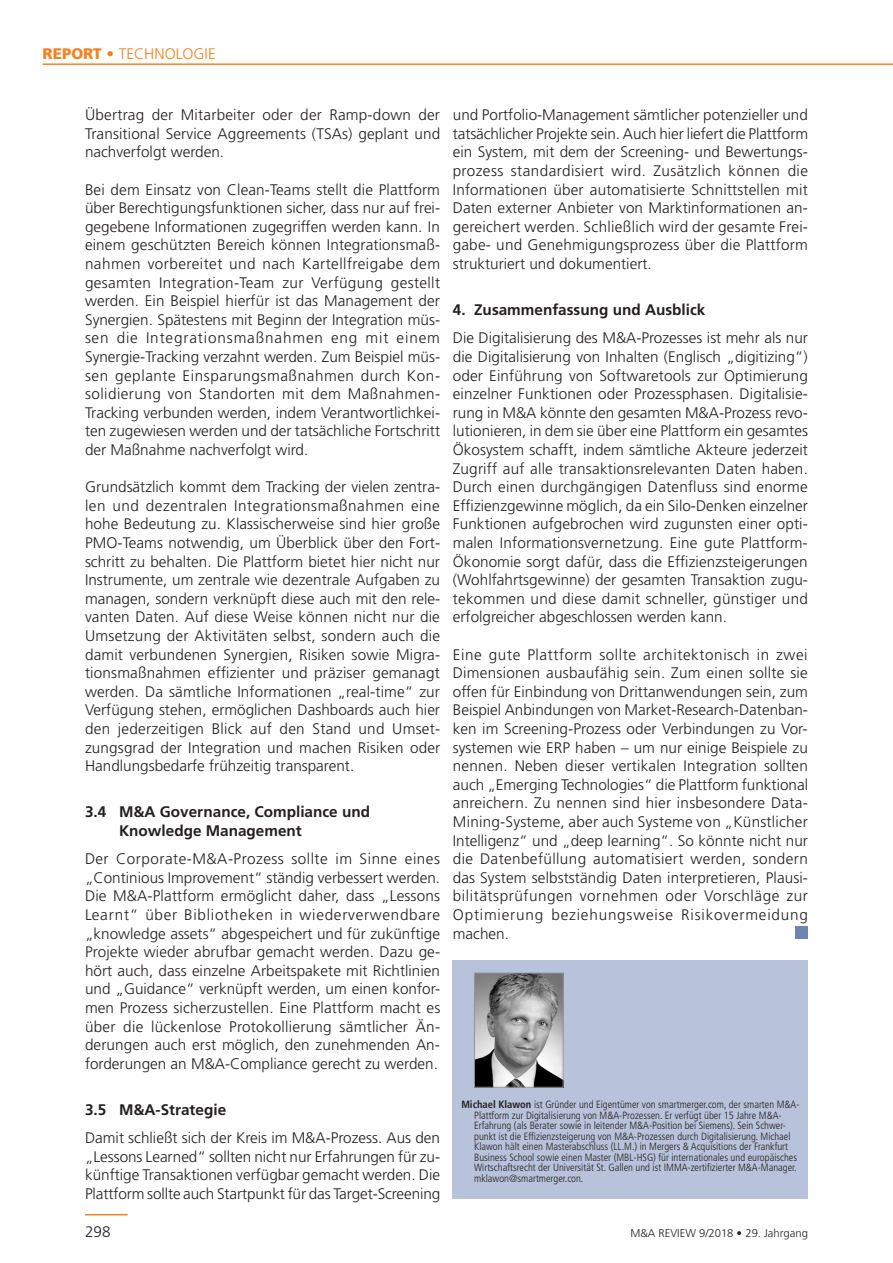
<style>
.page{position:relative;width:893px;height:1263px;background:#fff}
.page>*{position:absolute;margin:0;border:0;box-sizing:border-box;transform-origin:0 0}
.t1{font:300 15.3px/18.6px "Frutiger";color:#231f20;text-align:justify}
.ArtZwischenzeile2{font:700 15.3px/18.6px "Frutiger";color:#231f20}
.ArtZwischenzeile1{font:700 15.3px "Frutiger";color:#231f20}
.t2{font:300 15.3px "Frutiger";color:#f58220}
.t3{font:300 11.25px "Frutiger";color:#231f20}
.ArtAutorenkasten{font:300 condensed 10.5px/10.5px "Frutiger";color:#231f20}
.s1{font-weight:900}
.s2{font-weight:700}
</style>
<div class="page">
<hr style="left:85px;top:1214px;width:43px;height:1px;background:#f58220">
<hr style="left:43px;top:63px;width:850px;height:2px;background:#f58220">
<div style="left:453px;top:960px;width:355px;height:238px;background:#b8c3db"></div>
<img style="left:476px;top:975px;width:85px;height:110px">
<div style="left:474px;top:973px;width:89px;height:114px;border:1px solid #939598"></div>
<div style="left:795px;top:926px;width:13px;height:13px;background:#6a86b1"></div>
<p class="t2" style="left:43px;top:45px;width:175px"><span class="s1">REPORT •</span> TECHNOLOGIE</p>
<p class="t1" style="left:85px;top:105px;width:357px">Übertrag der Mitarbeiter oder der Ramp-down der Transitional Service Aggreements (TSAs) geplant und nachverfolgt werden.</p>
<p class="t1" style="left:85px;top:180px;width:357px">Bei dem Einsatz von Clean-Teams stellt die Plattform über Berechtigungsfunktionen sicher, dass nur auf frei&shy;gegebene Informationen zugegriffen werden kann. In einem geschützten Bereich können Integrationsmaß&shy;nahmen vorbereitet und nach Kartellfreigabe dem gesamten Integration-Team zur Verfügung gestellt werden. Ein Beispiel hierfür ist das Management der Synergien. Spätestens mit Beginn der Integration müs&shy;sen die Integrationsmaßnahmen eng mit einem Synergie-Tracking verzahnt werden. Zum Beispiel müs&shy;sen geplante Einsparungsmaßnahmen durch Kon&shy;solidierung von Standorten mit dem Maßnahmen-Tracking verbunden werden, indem Verantwortlichkei&shy;ten zugewiesen werden und der tatsächliche Fortschritt der Maßnahme nachverfolgt wird.</p>
<p class="t1" style="left:85px;top:477px;width:357px">Grundsätzlich kommt dem Tracking der vielen zentra&shy;len und dezentralen Integrationsmaßnahmen eine hohe Bedeutung zu. Klassischerweise sind hier große PMO-Teams notwendig, um Überblick über den Fort&shy;schritt zu behalten. Die Plattform bietet hier nicht nur Instrumente, um zentrale wie dezentrale Aufgaben zu managen, sondern verknüpft diese auch mit den rele&shy;vanten Daten. Auf diese Weise können nicht nur die Umsetzung der Aktivitäten selbst, sondern auch die damit verbundenen Synergien, Risiken sowie Migra&shy;tionsmaßnahmen effizienter und präziser gemanagt werden. Da sämtliche Informationen „real-time“ zur Verfügung stehen, ermöglichen Dashboards auch hier den jederzeitigen Blick auf den Stand und Umset&shy;zungsgrad der Integration und machen Risiken oder Handlungsbedarfe frühzeitig transparent.</p>
<p class="ArtZwischenzeile2" style="left:119px;top:803px;width:253px;text-indent:-34px">3.4 M&amp;A Governance, Compliance und<br>Knowledge Management</p>
<p class="t1" style="left:85px;top:849px;width:357px">Der Corporate-M&amp;A-Prozess sollte im Sinne eines „Continious Improvement“ ständig verbessert werden.<br>Die M&amp;A-Plattform ermöglicht daher, dass „Lessons Learnt“ über Bibliotheken in wiederverwendbare „knowledge assets“ abgespeichert und für zukünftige Projekte wieder abrufbar gemacht werden. Dazu ge&shy;hört auch, dass einzelne Arbeitspakete mit Richtlinien und „Guidance“ verknüpft werden, um einen konfor&shy;men Prozess sicherzustellen. Eine Plattform macht es über die lückenlose Protokollierung sämtlicher Än&shy;derungen auch erst möglich, den zunehmenden An&shy;forderungen an M&amp;A-Compliance gerecht zu werden.</p>
<p class="ArtZwischenzeile2" style="left:85px;top:1100px;width:143px">3.5 M&amp;A-Strategie</p>
<p class="t1" style="left:85px;top:1128px;width:357px">Damit schließt sich der Kreis im M&amp;A-Prozess. Aus den „Lessons Learned“ sollten nicht nur Erfahrungen für zu&shy;künftige Transaktionen verfügbar gemacht werden. Die Plattform sollte auch Startpunkt für das Target-Screening</p>
<p class="t1" style="left:453px;top:105px;width:357px">und Portfolio-Management sämtlicher potenzieller und tatsächlicher Projekte sein. Auch hier liefert die Plattform ein System, mit dem der Screening- und Bewertungs&shy;prozess standardisiert wird. Zusätzlich können die Informationen über automatisierte Schnittstellen mit Daten externer Anbieter von Marktinformationen an&shy;gereichert werden. Schließlich wird der gesamte Frei&shy;gabe- und Genehmigungsprozess über die Plattform strukturiert und dokumentiert.</p>
<p class="ArtZwischenzeile1" style="left:453px;top:301px;width:254px">4. Zusammenfassung und Ausblick</p>
<p class="t1" style="left:453px;top:329px;width:357px">Die Digitalisierung des M&amp;A-Prozesses ist mehr als nur die Digitalisierung von Inhalten (Englisch „digitizing“) oder Einführung von Softwaretools zur Optimierung einzelner Funktionen oder Prozessphasen. Digitalisie&shy;rung in M&amp;A könnte den gesamten M&amp;A-Prozess revo&shy;lutionieren, in dem sie über eine Plattform ein gesamtes Ökosystem schafft, indem sämtliche Akteure jederzeit Zugriff auf alle transaktionsrelevanten Daten haben.<br>Durch einen durchgängigen Datenfluss sind enorme Effizienzgewinne möglich, da ein Silo-Denken einzelner Funktionen aufgebrochen wird zugunsten einer opti&shy;malen Informationsvernetzung. Eine gute Plattform-Ökonomie sorgt dafür, dass die Effizienzsteigerungen (Wohlfahrtsgewinne) der gesamten Transaktion zugu&shy;tekommen und diese damit schneller, günstiger und erfolgreicher abgeschlossen werden kann.</p>
<p class="t1" style="left:453px;top:645px;width:357px">Eine gute Plattform sollte architektonisch in zwei Dimensionen ausbaufähig sein. Zum einen sollte sie offen für Einbindung von Drittanwendungen sein, zum Beispiel Anbindungen von Market-Research-Datenban&shy;ken im Screening-Prozess oder Verbindungen zu Vor&shy;systemen wie ERP haben – um nur einige Beispiele zu nennen. Neben dieser vertikalen Integration sollten auch „Emerging Technologies“ die Plattform funktional anreichern. Zu nennen sind hier insbesondere Data-Mining-Systeme, aber auch Systeme von „Künstlicher Intelligenz“ und „deep learning“. So könnte nicht nur die Datenbefüllung automatisiert werden, sondern das System selbstständig Daten interpretieren, Plausi&shy;bilitätsprüfungen vornehmen oder Vorschläge zur Optimierung beziehungsweise Risikovermeidung machen.</p>
<p class="ArtAutorenkasten" style="left:474px;top:1099px;width:327px;text-indent:-13px"><span class="s2">Michael Klawon</span> ist Gründer und Eigentümer von smartmerger.com, der smarten M&amp;A-Plattform zur Digitalisierung von M&amp;A-Prozessen. Er verfügt über 15 Jahre M&amp;A-Erfahrung (als Berater sowie in leitender M&amp;A-Position bei Siemens). Sein Schwer&shy;punkt ist die Effizienzsteigerung von M&amp;A-Prozessen durch Digitalisierung. Michael Klawon hält einen Masterabschluss (LL.M.) in Mergers &amp; Acquisitions der Frankfurt Business School sowie einen Master (MBL-HSG) für internationales und europäisches Wirtschaftsrecht der Universität St. Gallen und ist IMMA-zertifizierter M&amp;A-Manager. mklawon@smartmerger.con.</p>
<p class="t1" style="left:85px;top:1222px;width:27px">298</p>
<p class="t3" style="left:630px;top:1226px;width:179px">M&amp;A REVIEW 9/2018 • 29. Jahrgang</p>
</div>
